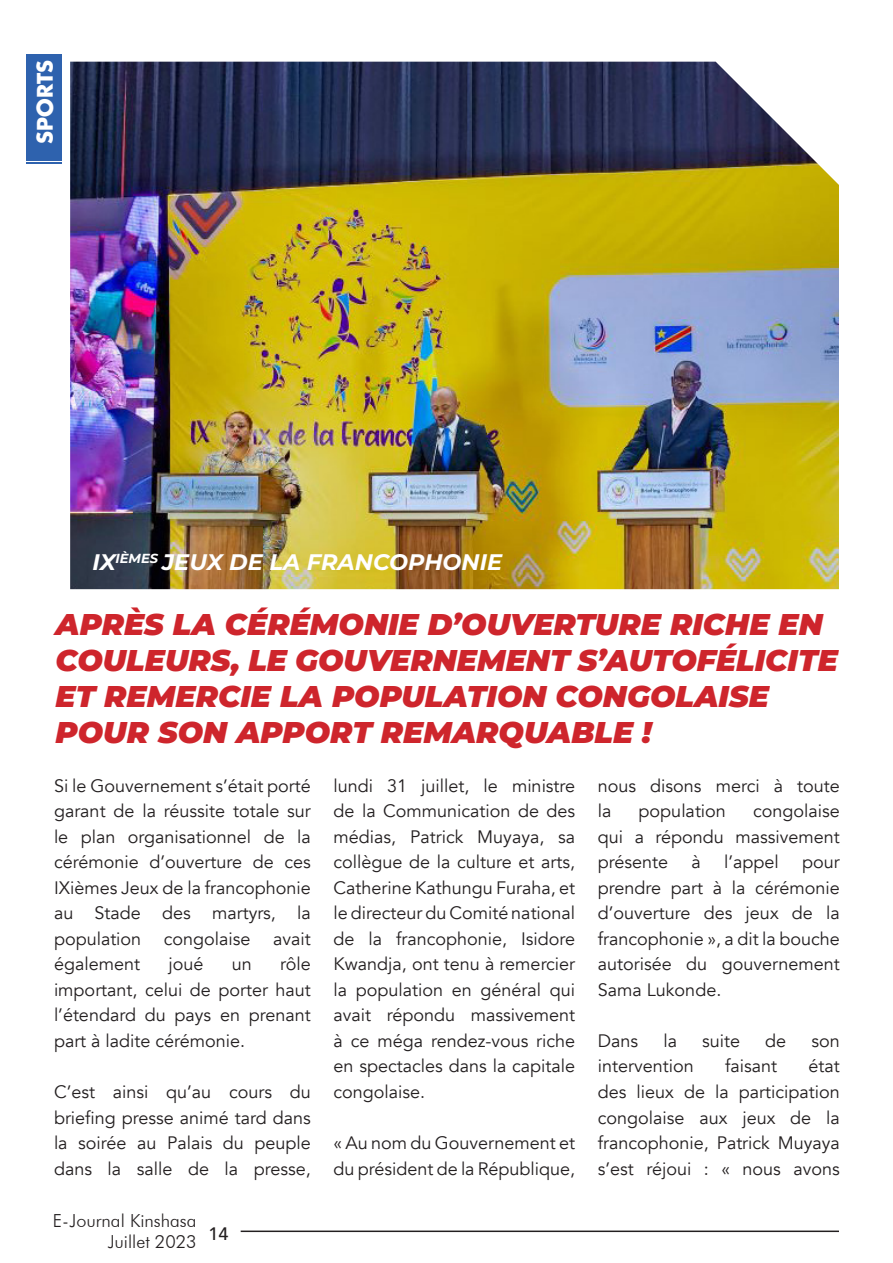
<style>
.page{position:relative;width:893px;height:1263px;background:#fff}
.page>*{position:absolute;margin:0;border:0;box-sizing:border-box;transform-origin:0 0}
.t1{font:italic 900 30px/36px "Montserrat";color:#ce252c}
.t2{font:italic 700 22.5px "Montserrat";color:#fff}
.t3{font:700 21px "Futura LT";color:#fff}
.t4{font:18px/25.5px "Avenir";color:#231f20;text-align:justify}
.t5{font:300 18px/21.6px "Futura BT";color:#231f20;text-align:right}
.t6{font:500 18px "Avenir";color:#231f20}
</style>
<div class="page">
<div style="left:26px;top:54px;width:35px;height:100px;background:#2e62ae"></div>
<hr style="left:26px;top:162px;width:35px;height:1px;background:#2e62ae">
<hr style="left:26px;top:157px;width:35px;height:3px;background:#2e62ae">
<hr style="left:26px;top:155px;width:35px;height:1px;background:#2e62ae">
<hr style="left:241px;top:1230px;width:598px;height:2px;background:#231f20">
<img style="left:70px;top:62px;width:769px;height:527px">
<p class="t3" style="left:31px;top:144px;width:85px;rotate:-90deg">SPORTS</p>
<p class="t2" style="left:93px;top:546px;width:411px">IX<sup>IÈMES</sup> JEUX DE LA FRANCOPHONIE</p>
<p class="t1" style="left:55px;top:604px;width:784px">APRÈS LA CÉRÉMONIE D’OUVERTURE RICHE EN COULEURS, LE GOUVERNEMENT S’AUTOFÉLICITE ET REMERCIE LA POPULATION CONGOLAISE POUR SON APPORT REMARQUABLE !</p>
<p class="t4" style="left:54px;top:773px;width:258px">Si le Gouvernement s’était porté garant de la réussite totale sur le plan organisationnel de la cérémonie d’ouverture de ces IXièmes Jeux de la francophonie au Stade des martyrs, la population</p>
<p class="t4" style="left:333px;top:773px;width:243px">lundi 31 juillet, le ministre de la Communication de des médias, Patrick Muyaya, sa collègue de la culture et arts, Catherine Kathungu Furaha, et le directeur du Comité national de la francophonie, Isidore Kwandja, ont tenu à remercier la population en général qui avait répondu massivement à ce méga rendez-vous riche en spectacles dans la capitale congolaise.</p>
<p class="t4" style="left:333px;top:1130px;width:243px">« Au nom du Gouvernement et du président de la République,</p>
<p class="t4" style="left:598px;top:773px;width:243px">nous disons merci à toute la</p>
<p class="t4" style="left:598px;top:799px;width:243px;text-indent:155px">congolaise qui a répondu massivement présente</p>
<p class="t4" style="left:639px;top:799px;width:89px">population</p>
<p class="t4" style="left:691px;top:850px;width:11px">à</p>
<p class="t4" style="left:724px;top:850px;width:56px">l’appel</p>
<p class="t4" style="left:598px;top:850px;width:243px;text-indent:204px">pour prendre part à la cérémonie d’ouverture des jeux de la francophonie », a dit la bouche autorisée du gouvernement Sama Lukonde.</p>
<p class="t4" style="left:598px;top:1028px;width:42px">Dans</p>
<p class="t4" style="left:663px;top:1028px;width:15px">la</p>
<p class="t4" style="left:702px;top:1028px;width:39px">suite</p>
<p class="t4" style="left:765px;top:1028px;width:23px">de</p>
<p class="t4" style="left:811px;top:1028px;width:30px">son</p>
<p class="t4" style="left:598px;top:1054px;width:97px">intervention</p>
<p class="t4" style="left:725px;top:1054px;width:53px">faisant</p>
<p class="t4" style="left:164px;top:926px;width:88px">congolaise</p>
<p class="t4" style="left:273px;top:926px;width:39px">avait</p>
<p class="t4" style="left:54px;top:952px;width:258px;text-indent:226px">rôle important, celui de porter haut l’étendard du pays en prenant part à ladite cérémonie.</p>
<p class="t4" style="left:54px;top:1079px;width:258px">C’est ainsi qu’au cours du briefing presse animé tard dans la soirée au Palais du peuple dans la salle de la presse,</p>
<p class="t4" style="left:54px;top:952px;width:88px">également</p>
<p class="t4" style="left:168px;top:952px;width:37px">joué</p>
<p class="t4" style="left:232px;top:952px;width:22px">un</p>
<p class="t4" style="left:598px;top:1054px;width:243px;text-indent:210px">état des lieux de la participation congolaise aux jeux de la francophonie, Patrick Muyaya s’est réjoui : « nous avons</p>
<p class="t5" style="left:53px;top:1209px;width:145px">E-Journal Kinshasa<br>Juillet 2023</p>
<p class="t6" style="left:209px;top:1218px;width:22px">14</p>
</div>
